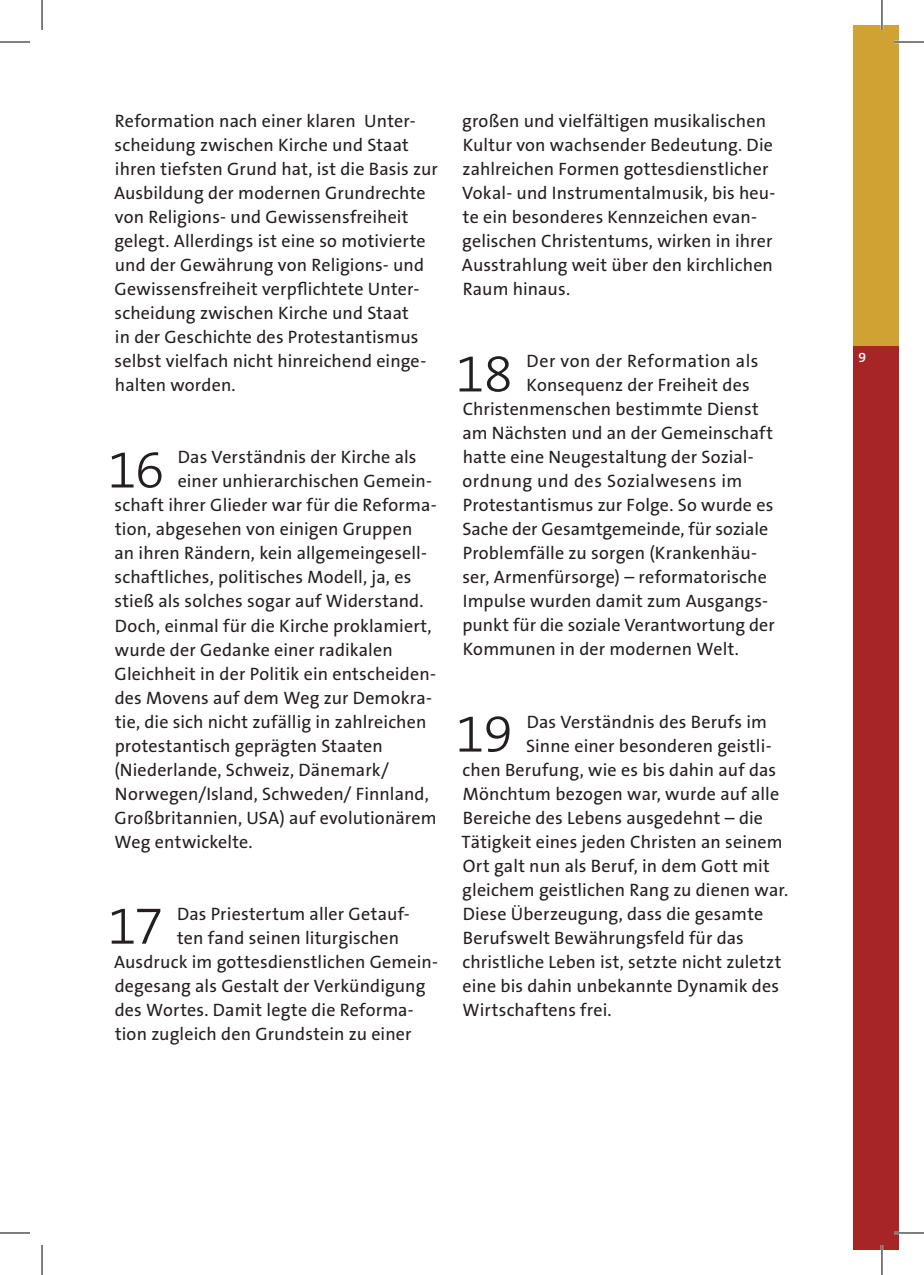
<style>
.page{position:relative;width:924px;height:1275px;background:#fff}
.page>*{position:absolute;margin:0;border:0;box-sizing:border-box;transform-origin:0 0}
.t1{font:300 53.6px "The Sans B3";letter-spacing:-.03em;color:#231f20}
.t2{font:18px/24px "The Sans B5 Plain";letter-spacing:.01em;color:#231f20}
.t3{font:18px "The Sans B5 Plain";letter-spacing:.03em;color:#231f20}
.t4{font:600 14px "The Sans B6";color:#fff}
</style>
<div class="page">
<div style="left:853px;top:346px;width:45px;height:904px;background:#a72427"></div>
<div style="left:853px;top:25px;width:45px;height:321px;background:#d0a233"></div>
<hr style="left:893px;top:41px;width:30px;height:2px;background:#fff">
<hr style="left:893px;top:1231px;width:30px;height:3px;background:#fff">
<hr style="left:880px;top:0;width:2px;height:30px;background:#fff">
<hr style="left:880px;top:1245px;width:2px;height:30px;background:#fff">
<hr style="left:0;top:42px;width:30px;height:1px;background:#000">
<hr style="left:893px;top:42px;width:30px;height:1px;background:#000">
<hr style="left:0;top:1232px;width:30px;height:1px;background:#000">
<hr style="left:893px;top:1232px;width:30px;height:1px;background:#000">
<hr style="left:42px;top:0;width:1px;height:30px;background:#000">
<hr style="left:42px;top:1245px;width:1px;height:30px;background:#000">
<hr style="left:881px;top:0;width:1px;height:30px;background:#000">
<hr style="left:881px;top:1245px;width:1px;height:30px;background:#000">
<p class="t2" style="left:114px;top:110px;width:325px">Reformation nach einer klaren Unter&shy;scheidung zwischen Kirche und Staat ihren tiefsten Grund hat, ist die Basis zur Ausbildung der modernen Grundrechte von Religions- und Gewissensfreiheit gelegt. Allerdings ist eine so motivierte und der Gewährung von Religions- und Gewissensfreiheit verpflichtete Unter&shy;scheidung zwischen Kirche und Staat<br>in der Geschichte des Protestantismus selbst vielfach nicht hinreichend einge&shy;halten worden.</p>
<h1 class="t1" style="left:107px;top:442px;width:58px">16</h1>
<p class="t2" style="left:178px;top:446px;width:240px">Das Verständnis der Kirche als</p>
<p class="t2" style="left:177px;top:470px;width:256px">einer unhierarchischen Gemein-</p>
<p class="t2" style="left:114px;top:494px;width:323px">schaft ihrer Glieder war für die Reforma-</p>
<p class="t2" style="left:115px;top:518px;width:299px">tion, abgesehen von einigen Gruppen</p>
<p class="t2" style="left:114px;top:542px;width:314px">an ihren Rändern, kein allgemeingesell-</p>
<p class="t2" style="left:114px;top:566px;width:298px">schaftliches, politisches Modell, ja, es</p>
<p class="t2" style="left:114px;top:590px;width:310px">stieß als solches sogar auf Widerstand.</p>
<p class="t2" style="left:115px;top:614px;width:318px">Doch, einmal für die Kirche proklamiert,</p>
<p class="t2" style="left:115px;top:638px;width:279px">wurde der Gedanke einer radikalen</p>
<p class="t2" style="left:115px;top:662px;width:323px">Gleichheit in der Politik ein entscheiden-</p>
<p class="t2" style="left:115px;top:686px;width:319px">des Movens auf dem Weg zur Demokra-</p>
<p class="t2" style="left:115px;top:710px;width:313px">tie, die sich nicht zufällig in zahlreichen</p>
<p class="t2" style="left:115px;top:734px;width:269px">protestantisch geprägten Staaten</p>
<p class="t2" style="left:114px;top:758px;width:276px">(Niederlande, Schweiz, Dänemark/</p>
<p class="t2" style="left:115px;top:782px;width:315px">Norwegen/Island, Schweden/ Finnland,</p>
<p class="t2" style="left:115px;top:806px;width:323px">Großbritannien, USA) auf evolutionärem</p>
<p class="t2" style="left:114px;top:830px;width:140px">Weg entwickelte.</p>
<h1 class="t1" style="left:107px;top:898px;width:58px">17</h1>
<p class="t2" style="left:177px;top:902px;width:234px">Das Priestertum aller Getauf-</p>
<p class="t2" style="left:177px;top:926px;width:223px">ten fand seinen liturgischen</p>
<p class="t2" style="left:114px;top:950px;width:325px">Ausdruck im gottesdienstlichen Gemein-</p>
<p class="t2" style="left:115px;top:974px;width:312px">degesang als Gestalt der Verkündigung</p>
<p class="t2" style="left:115px;top:998px;width:300px">des Wortes. Damit legte die Reforma-</p>
<p class="t2" style="left:115px;top:1022px;width:298px">tion zugleich den Grundstein zu einer</p>
<p class="t2" style="left:461px;top:110px;width:315px">großen und vielfältigen musikalischen Kultur von wachsender Bedeutung. Die zahlreichen Formen gottesdienstlicher Vokal- und Instrumentalmusik, bis heu&shy;te ein besonderes Kennzeichen evan&shy;gelischen Christentums, wirken in ihrer Ausstrahlung weit über den kirchlichen Raum hinaus.</p>
<h1 class="t1" style="left:455px;top:346px;width:59px">18</h1>
<p class="t3" style="left:526px;top:352px;width:233px">Der von der Reformation als</p>
<p class="t2" style="left:526px;top:374px;width:224px">Konsequenz der Freiheit des</p>
<p class="t2" style="left:462px;top:398px;width:297px">Christenmenschen bestimmte Dienst</p>
<p class="t2" style="left:462px;top:422px;width:312px">am Nächsten und an der Gemeinschaft</p>
<p class="t2" style="left:462px;top:446px;width:292px">hatte eine Neugestaltung der Sozial-</p>
<p class="t2" style="left:462px;top:470px;width:281px">ordnung und des Sozialwesens im</p>
<p class="t2" style="left:462px;top:494px;width:312px">Protestantismus zur Folge. So wurde es</p>
<p class="t2" style="left:462px;top:518px;width:307px">Sache der Gesamtgemeinde, für soziale</p>
<p class="t2" style="left:462px;top:542px;width:295px">Problemfälle zu sorgen (Krankenhäu-</p>
<p class="t2" style="left:462px;top:566px;width:306px">ser, Armenfürsorge) – reformatorische</p>
<p class="t2" style="left:462px;top:590px;width:307px">Impulse wurden damit zum Ausgangs-</p>
<p class="t2" style="left:462px;top:614px;width:313px">punkt für die soziale Verantwortung der</p>
<p class="t2" style="left:462px;top:638px;width:277px">Kommunen in der modernen Welt.</p>
<h1 class="t1" style="left:455px;top:706px;width:59px">19</h1>
<p class="t2" style="left:526px;top:710px;width:242px">Das Verständnis des Berufs im</p>
<p class="t2" style="left:526px;top:734px;width:247px">Sinne einer besonderen geistli-</p>
<p class="t2" style="left:462px;top:758px;width:315px">chen Berufung, wie es bis dahin auf das</p>
<p class="t2" style="left:462px;top:782px;width:318px">Mönchtum bezogen war, wurde auf alle</p>
<p class="t2" style="left:462px;top:806px;width:301px">Bereiche des Lebens ausgedehnt – die</p>
<p class="t2" style="left:461px;top:830px;width:322px">Tätigkeit eines jeden Christen an seinem</p>
<p class="t2" style="left:462px;top:854px;width:308px">Ort galt nun als Beruf, in dem Gott mit</p>
<p class="t2" style="left:462px;top:878px;width:327px">gleichem geistlichen Rang zu dienen war.</p>
<p class="t2" style="left:462px;top:902px;width:302px">Diese Überzeugung, dass die gesamte</p>
<p class="t2" style="left:462px;top:926px;width:282px">Berufswelt Bewährungsfeld für das</p>
<p class="t2" style="left:462px;top:950px;width:320px">christliche Leben ist, setzte nicht zuletzt</p>
<p class="t2" style="left:462px;top:974px;width:318px">eine bis dahin unbekannte Dynamik des</p>
<p class="t2" style="left:462px;top:998px;width:151px">Wirtschaftens frei.</p>
<p class="t4" style="left:858px;top:350px;width:9px">9</p>
</div>
